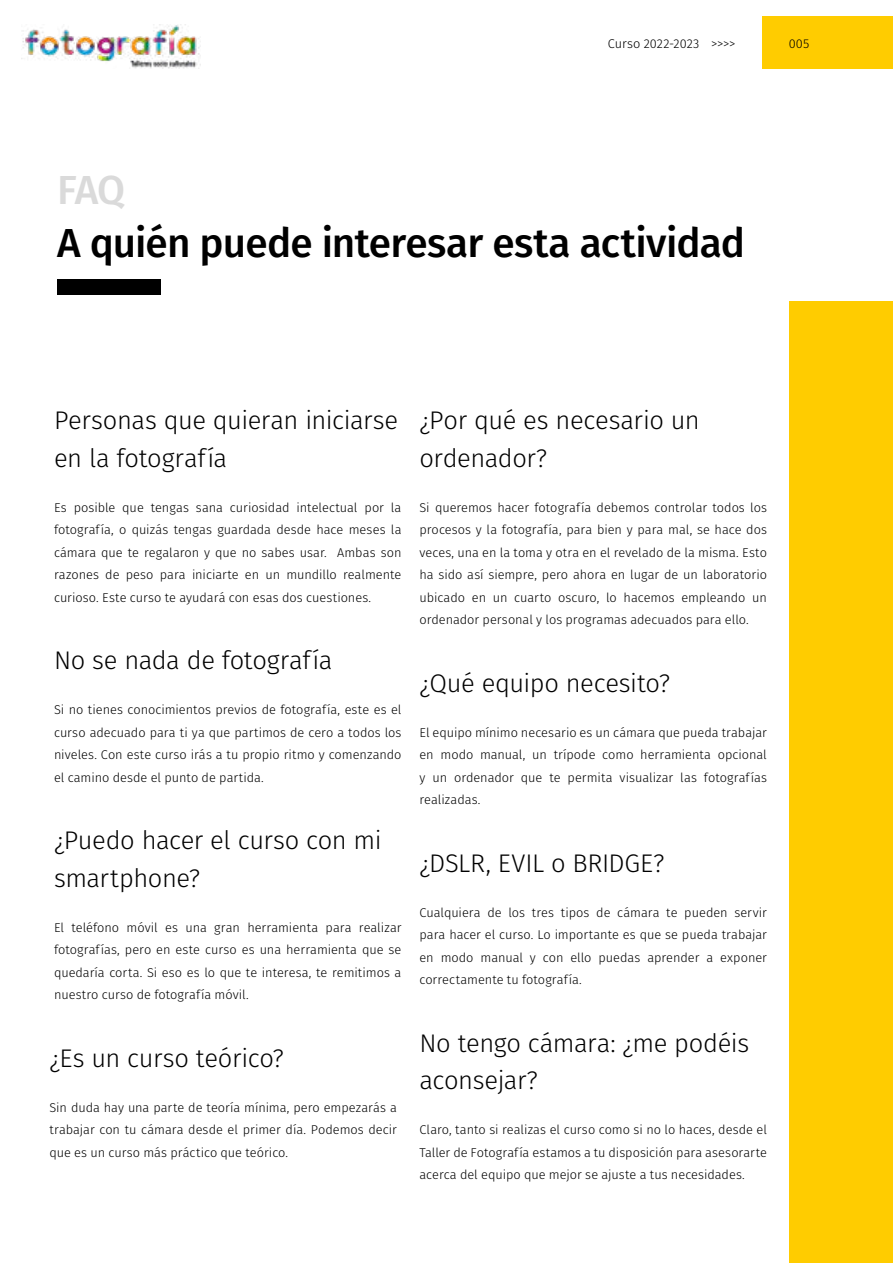
<style>
.page{position:relative;width:893px;height:1263px;background:#fff}
.page>*{position:absolute;margin:0;border:0;box-sizing:border-box;transform-origin:0 0}
.t1{font:500 40.5px "Fira Sans";letter-spacing:-.02em;color:#000}
.t2{font:500 40.5px "Fira Sans";color:#dadada}
.t3{font:300 25.5px/37.5px "Fira Sans";letter-spacing:-.015em;color:#000}
.t4{font:300 12.75px/22.5px "Fira Sans";color:#000;text-align:justify}
</style>
<div class="page">
<div style="left:789px;top:302px;width:104px;height:961px;background:#fc0"></div>
<div style="left:57px;top:279px;width:104px;height:15px;background:#000"></div>
<div style="left:762px;top:17px;width:131px;height:52px;background:#fc0"></div>
<img style="left:21px;top:24px;width:179px;height:45px">
<p class="t4" style="left:608px;top:32px;width:129px">Curso 2022-2023 &gt;&gt;&gt;&gt;</p>
<p class="t4" style="left:789px;top:32px;width:22px">005</p>
<h1 class="t2" style="left:57px;top:157px;width:70px">FAQ</h1>
<h1 class="t1" style="left:57px;top:210px;width:689px">A quién puede interesar esta actividad</h1>
<h2 class="t3" style="left:54px;top:401px;width:346px">Personas que quieran iniciarse en la fotografía</h2>
<p class="t4" style="left:54px;top:496px;width:349px">Es posible que tengas sana curiosidad intelectual por la fotografía, o quizás tengas guardada desde hace meses la cámara que te regalaron y que no sabes usar. Ambas son razones de peso para iniciarte en un mundillo realmente curioso. Este curso te ayudará con esas dos cuestiones.</p>
<h2 class="t3" style="left:54px;top:641px;width:280px">No se nada de fotografía</h2>
<p class="t4" style="left:54px;top:698px;width:349px">Si no tienes conocimientos previos de fotografía, este es el curso adecuado para ti ya que partimos de cero a todos los niveles. Con este curso irás a tu propio ritmo y comenzando el camino desde el punto de partida.</p>
<h2 class="t3" style="left:54px;top:821px;width:329px">¿Puedo hacer el curso con mi smartphone?</h2>
<p class="t4" style="left:54px;top:916px;width:349px">El teléfono móvil es una gran herramienta para realizar fotografías, pero en este curso es una herramienta que se quedaría corta. Si eso es lo que te interesa, te remitimos a nuestro curso de fotografía móvil.</p>
<h2 class="t3" style="left:49px;top:1039px;width:236px">¿Es un curso teórico?</h2>
<p class="t4" style="left:49px;top:1096px;width:349px">Sin duda hay una parte de teoría mínima, pero empezarás a trabajar con tu cámara desde el primer día. Podemos decir que es un curso más práctico que teórico.</p>
<h2 class="t3" style="left:419px;top:401px;width:282px">¿Por qué es necesario un ordenador?</h2>
<p class="t4" style="left:419px;top:496px;width:349px">Si queremos hacer fotografía debemos controlar todos los procesos y la fotografía, para bien y para mal, se hace dos veces, una en la toma y otra en el revelado de la misma. Esto ha sido así siempre, pero ahora en lugar de un laboratorio ubicado en un cuarto oscuro, lo hacemos empleando un ordenador personal y los programas adecuados para ello.</p>
<h2 class="t3" style="left:419px;top:664px;width:252px">¿Qué equipo necesito?</h2>
<p class="t4" style="left:419px;top:721px;width:349px">El equipo mínimo necesario es un cámara que pueda trabajar en modo manual, un trípode como herramienta opcional y un ordenador que te permita visualizar las fotografías realizadas.</p>
<h2 class="t3" style="left:419px;top:844px;width:247px">¿DSLR, EVIL o BRIDGE?</h2>
<p class="t4" style="left:419px;top:901px;width:349px">Cualquiera de los tres tipos de cámara te pueden servir para hacer el curso. Lo importante es que se pueda trabajar en modo manual y con ello puedas aprender a exponer correctamente tu fotografía.</p>
<h2 class="t3" style="left:419px;top:1024px;width:331px">No tengo cámara: ¿me podéis aconsejar?</h2>
<p class="t4" style="left:419px;top:1118px;width:349px">Claro, tanto si realizas el curso como si no lo haces, desde el Taller de Fotografía estamos a tu disposición para asesorarte acerca del equipo que mejor se ajuste a tus necesidades.</p>
</div>
